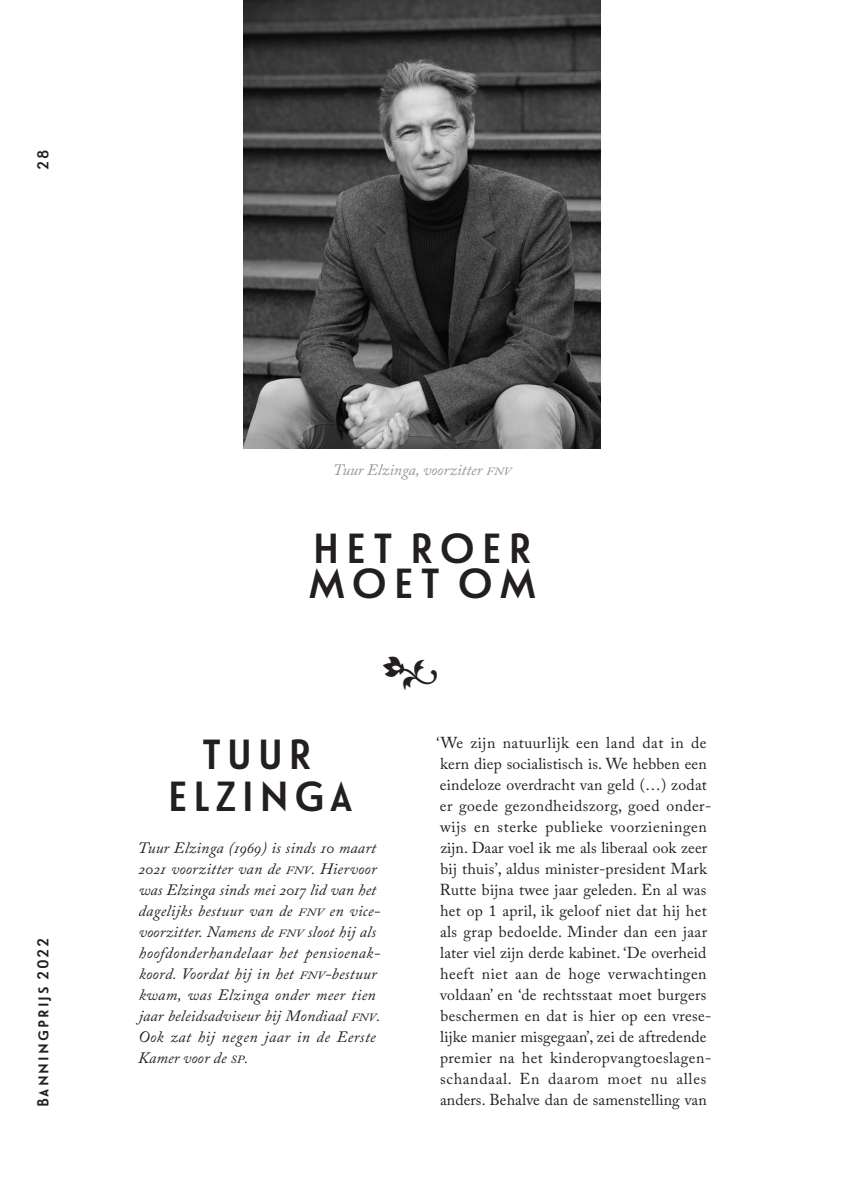
<style>
.page{position:relative;width:844px;height:1191px;background:#fff}
.page>*{position:absolute;margin:0;border:0;box-sizing:border-box;transform-origin:0 0}
.BP_Essay_titel{font:42px/35px "Le Havre Layers Primary";letter-spacing:.02em;color:#231f20}
.BP_Voorblad_auteur{font:42px/42px "Le Havre Layers Primary";letter-spacing:-.015em;color:#231f20;text-align:center}
.t1{font:42px "Minion Pro";color:#231f20}
.BP_Kolom{font:15.75px/21px "Adobe Caslon Pro";letter-spacing:.02em;color:#231f20}
.BP_Kolom_Italic{font:italic 15.75px/21px "Adobe Caslon Pro";letter-spacing:.015em;color:#231f20}
.BP_Kolom_Italic-2{font:italic 15.75px "Adobe Caslon Pro";color:#939598}
.t2{font:15.75px "Le Havre Layers Primary";color:#231f20}
.s1{font-size:11.03px}
</style>
<div class="page">
<img style="left:243px;top:0;width:357px;height:448px">
<p class="t2" style="left:34px;top:171px;width:24px;rotate:-90deg">28</p>
<p class="t2" style="left:34px;top:1108px;width:173px;rotate:-90deg">Banningprijs 2022</p>
<p class="BP_Kolom_Italic-2" style="left:333px;top:460px;width:180px">Tuur Elzinga, voorzitter <span class="s1">FNV</span></p>
<p class="BP_Essay_titel" style="left:305px;top:531px;width:235px">HET ROER<br>MOET OM</p>
<p class="t1" style="left:381px;top:641px;width:61px">•</p>
<p class="BP_Voorblad_auteur" style="left:165px;top:733px;width:192px">TUUR<br>ELZINGA</p>
<p class="BP_Kolom_Italic" style="left:138px;top:837px;width:244px">Tuur Elzinga (1969) is sinds 10 maart 2021 voorzitter van de <span class="s1">FNV</span>. Hiervoor was Elzinga sinds mei 2017 lid van het dagelijks bestuur van de <span class="s1">FNV</span> en vice&shy;voorzitter. Namens de <span class="s1">FNV</span> sloot hij als hoofdonderhandelaar het pensioenak&shy;koord. Voordat hij in het <span class="s1">FNV</span>-bestuur kwam, was Elzinga onder meer tien jaar beleidsadviseur bij Mondiaal <span class="s1">FNV</span>.<br>Ook zat hij negen jaar in de Eerste Kamer voor de <span class="s1">SP</span>.</p>
<p class="BP_Kolom" style="left:436px;top:732px;width:276px">‘We zijn natuurlijk een land dat in de kern diep socialistisch is. We hebben een eindeloze overdracht van geld (…) zodat er goede gezondheidszorg, goed onder&shy;wijs en sterke publieke voorzieningen zijn. Daar voel ik me als liberaal ook zeer bij thuis’, aldus minister-president Mark Rutte bijna twee jaar geleden. En al was het op 1 april, ik geloof niet dat hij het als grap bedoelde. Minder dan een jaar later viel zijn derde kabinet. ‘De overheid heeft niet aan de hoge verwachtingen voldaan’ en ‘de rechtsstaat moet burgers beschermen en dat is hier op een vrese&shy;lijke manier misgegaan’, zei de aftredende premier na het kinderopvangtoeslagen&shy;schandaal. En daarom moet nu alles anders. Behalve dan de samenstelling van</p>
</div>
